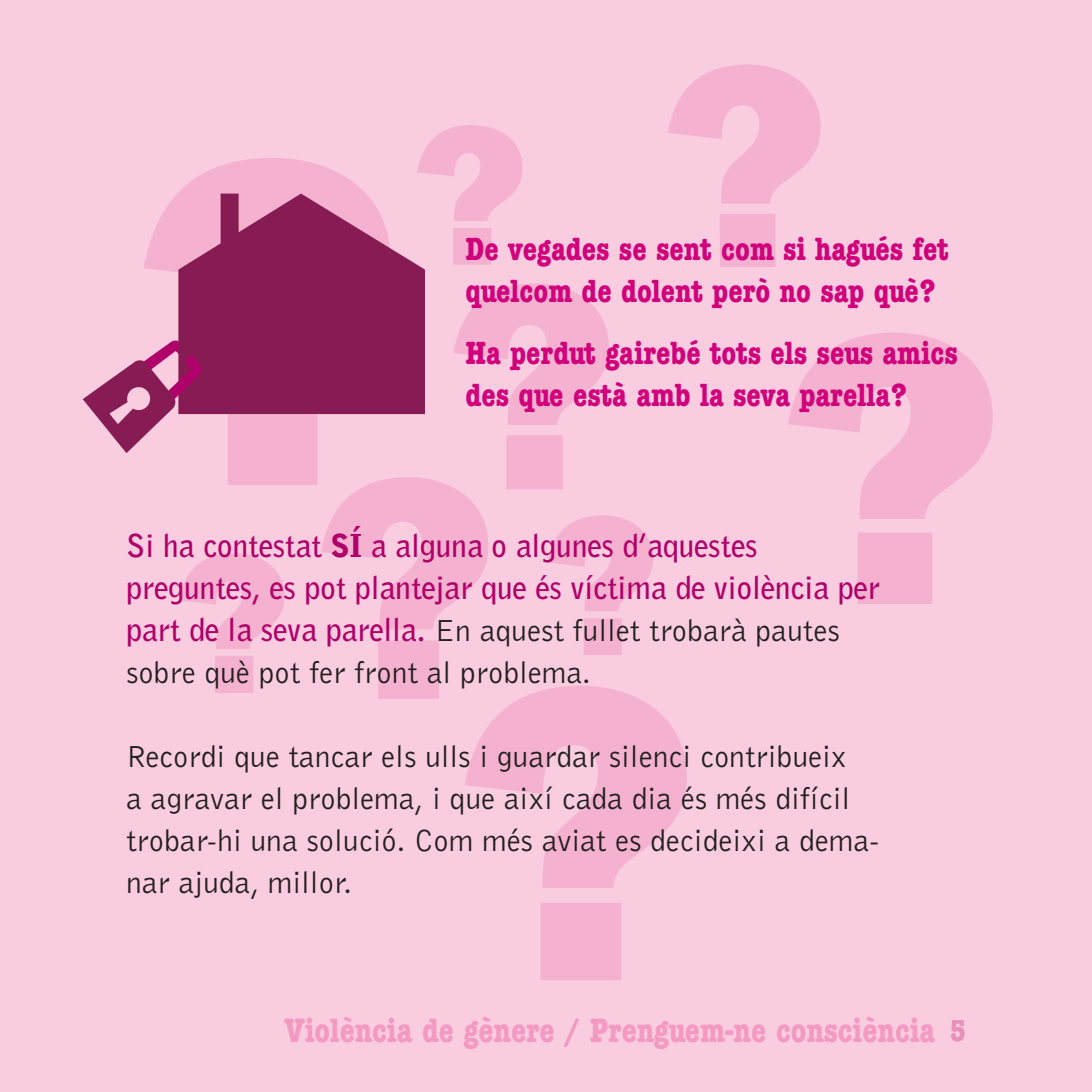
<style>
.page{position:relative;width:1092px;height:1092px;background:#fff}
.page>*{position:absolute;margin:0;border:0;box-sizing:border-box;transform-origin:0 0}
.t1{font:35px "CA Typewriter Bld";color:#f499c2}
.t2{font:33.25px/42px "CA Typewriter Bld";color:#d1017c}
.t3{font:700 31.5px/42px "Bell Gothic BT";color:#b0016a}
.t4{font:31.5px/42px "Bell Gothic BT";color:#231f20}
.t5{font:31.5px "CA Typewriter Bld";color:#e691b8}
.s1{font-weight:900}
.s2{font-weight:400;color:#231f20}
</style>
<div class="page">
<div style="left:0;top:0;width:1091px;height:1091px;background:#f9ccdf"></div>
<svg style="left:144px;top:158px;width:221px;height:327px;fill:#f5b1d0"></svg>
<svg style="left:465px;top:698px;width:221px;height:282px"></svg>
<svg style="left:788px;top:332px;width:204px;height:272px"></svg>
<svg style="left:179px;top:553px;width:105px;height:139px"></svg>
<svg style="left:321px;top:283px;width:332px;height:415px"></svg>
<svg style="left:417px;top:125px;width:105px;height:140px"></svg>
<svg style="left:668px;top:64px;width:152px;height:203px"></svg>
<svg style="left:178px;top:193px;width:247px;height:221px;background:#993769"></svg>
<svg style="left:83px;top:339px;width:119px;height:114px"></svg>
<p class="t2" style="left:465px;top:231px;width:485px">De vegades se sent com si hagués fet quelcom de dolent però no sap què?</p>
<p class="t2" style="left:465px;top:335px;width:493px">Ha perdut gairebé tots els seus amics des que està amb la seva parella?</p>
<p class="t3" style="left:126px;top:523px;width:755px">Si ha contestat <span class="s1">SÍ</span> a alguna o algunes d’aquestes preguntes, es pot plantejar que és víctima de violència per part de la seva parella. <span class="s2">En aquest fullet trobarà pautes sobre què pot fer front al problema.</span></p>
<p class="t4" style="left:126px;top:734px;width:755px">Recordi que tancar els ulls i guardar silenci contribueix<br>a agravar el problema, i que així cada dia és més difícil trobar-hi una solució. Com més aviat es decideixi a dema&shy;nar ajuda, millor.</p>
<p class="t1" style="left:284px;top:1006px;width:652px">Violència de gènere / Prenguem-ne consciència</p>
<p class="t5" style="left:950px;top:1009px;width:17px">5</p>
</div>
